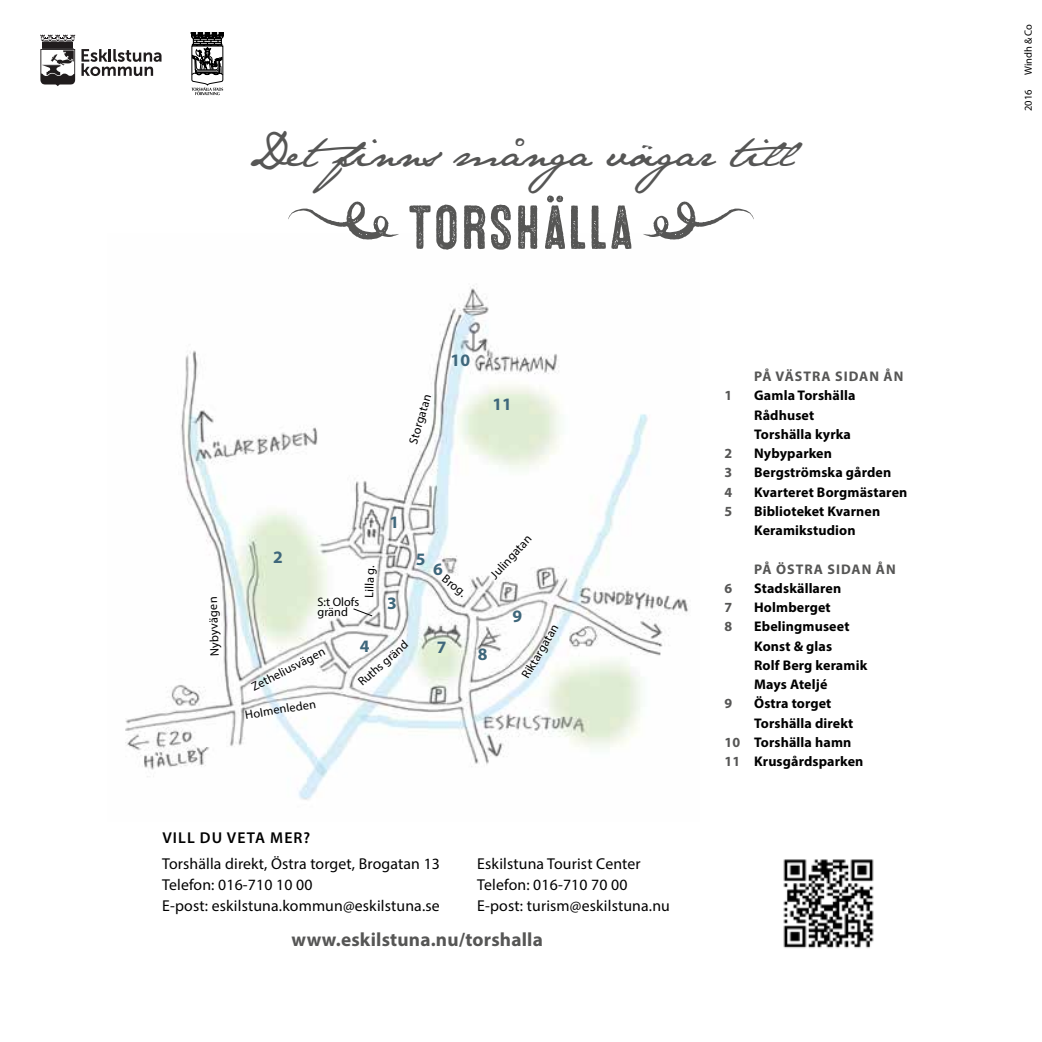
<style>
.page{position:relative;width:1042px;height:1042px;background:#fff}
.page>*{position:absolute;margin:0;border:0;box-sizing:border-box;transform-origin:0 0}
.t1{font:61.95px "Microbrew Three";color:#565655}
.t2{font:40.25px "Jane Austen";color:#565655}
.t3{font:700 19.25px "Myriad Pro";letter-spacing:.01em;color:#565655}
.t4{font:700 17.5px "Myriad Pro";color:#3f677b}
.t5{font:15.75px "Myriad Pro";letter-spacing:.01em;color:#000}
.t6{font:600 15.75px "Myriad Pro";letter-spacing:.07em;color:#000}
.t7{font:700 14px/19.2px "Myriad Pro";letter-spacing:.01em;color:#000}
.t8{font:700 14px "Myriad Pro";letter-spacing:.07em;color:#565655}
.t9{font:12.25px/10.5px "Myriad Pro";color:#000}
.t10{font:10.5px "Myriad Pro";color:#000}
.s1{color:#565655}
</style>
<div class="page">
<img style="left:125px;top:285px;width:564px;height:515px">
<svg style="left:352px;top:608px;width:21px;height:9px"></svg>
<svg style="left:81px;top:49px;width:80px;height:27px"></svg>
<svg style="left:40px;top:35px;width:35px;height:7px"></svg>
<div style="left:43px;top:42px;width:30px;height:6px;background:#201c1d"></div>
<svg style="left:40px;top:48px;width:35px;height:38px"></svg>
<svg style="left:288px;top:201px;width:111px;height:39px"></svg>
<svg style="left:643px;top:201px;width:111px;height:39px"></svg>
<svg style="left:191px;top:32px;width:33px;height:63px"></svg>
<img style="left:783px;top:859px;width:91px;height:89px">
<h2 class="t2" style="left:247px;top:129px;width:550px">Detfinns många vägar till</h2>
<h1 class="t1" style="left:407px;top:192px;width:229px">TORSHÄLLA</h1>
<p class="t9" style="left:407px;top:442px;width:53px;rotate:-73deg">Storgatan</p>
<p class="t4" style="left:450px;top:348px;width:21px">10</p>
<p class="t4" style="left:492px;top:392px;width:21px">11</p>
<p class="t9" style="left:209px;top:657px;width:61px;rotate:-92deg">Nybyvägen</p>
<p class="t4" style="left:389px;top:511px;width:11px">1</p>
<p class="t4" style="left:273px;top:546px;width:11px">2</p>
<p class="t9" style="left:364px;top:598px;width:34px;rotate:-88deg">Lilla g.</p>
<p class="t9" style="left:317px;top:596px;width:43px">S:t Olofs gränd</p>
<p class="t4" style="left:387px;top:591px;width:11px">3</p>
<p class="t4" style="left:416px;top:547px;width:11px">5</p>
<p class="t9" style="left:250px;top:682px;width:82px;rotate:-27deg">Zetheliusvägen</p>
<p class="t9" style="left:244px;top:709px;width:73px;rotate:-9deg">Holmenleden</p>
<p class="t9" style="left:356px;top:679px;width:63px;rotate:-41deg">Ruths gränd</p>
<p class="t4" style="left:360px;top:635px;width:11px">4</p>
<p class="t4" style="left:433px;top:558px;width:11px">6</p>
<p class="t9" style="left:447px;top:573px;width:29px;rotate:38deg">Brog.</p>
<p class="t4" style="left:437px;top:635px;width:11px">7</p>
<p class="t9" style="left:488px;top:573px;width:56px;rotate:-47deg">Julingatan</p>
<p class="t4" style="left:478px;top:643px;width:11px">8</p>
<p class="t4" style="left:513px;top:604px;width:11px">9</p>
<p class="t9" style="left:520px;top:674px;width:62px;rotate:-59deg">Riktargatan</p>
<p class="t6" style="left:162px;top:827px;width:149px">VILL DU VETA MER?</p>
<p class="t5" style="left:162px;top:854px;width:279px">Torshälla direkt, Östra torget, Brogatan 13</p>
<p class="t5" style="left:477px;top:854px;width:165px">Eskilstuna Tourist Center</p>
<p class="t5" style="left:162px;top:875px;width:152px">Telefon: 016-710 10 00</p>
<p class="t5" style="left:477px;top:875px;width:152px">Telefon: 016-710 70 00</p>
<p class="t5" style="left:162px;top:896px;width:279px">E-post: eskilstuna.kommun@eskilstuna.se</p>
<p class="t5" style="left:477px;top:896px;width:194px">E-post: turism@eskilstuna.nu</p>
<h3 class="t3" style="left:292px;top:927px;width:253px">www.eskilstuna.nu/torshalla</h3>
<p class="t8" style="left:754px;top:367px;width:151px">PÅ VÄSTRA SIDAN ÅN</p>
<p class="t8" style="left:724px;top:386px;width:9px">1</p>
<p class="t7" style="left:754px;top:385px;width:103px">Gamla Torshälla<br>Rådhuset<br>Torshälla kyrka</p>
<p class="t8" style="left:724px;top:444px;width:9px">2</p>
<p class="t7" style="left:754px;top:443px;width:79px">Nybyparken</p>
<p class="t8" style="left:724px;top:463px;width:9px">3</p>
<p class="t7" style="left:754px;top:462px;width:139px">Bergströmska gården</p>
<p class="t8" style="left:724px;top:483px;width:9px">4</p>
<p class="t7" style="left:754px;top:482px;width:155px">Kvarteret Borgmästaren</p>
<p class="t8" style="left:724px;top:502px;width:9px">5</p>
<p class="t7" style="left:754px;top:501px;width:128px">Biblioteket Kvarnen<br>Keramikstudion</p>
<p class="t8" style="left:754px;top:560px;width:143px">PÅ ÖSTRA SIDAN ÅN</p>
<p class="t8" style="left:724px;top:579px;width:9px">6</p>
<p class="t7" style="left:754px;top:578px;width:89px">Stadskällaren</p>
<p class="t8" style="left:724px;top:598px;width:9px">7</p>
<p class="t7" style="left:754px;top:597px;width:78px">Holmberget</p>
<p class="t8" style="left:724px;top:617px;width:9px">8</p>
<p class="t7" style="left:754px;top:616px;width:115px">Ebelingmuseet<br>Konst &amp; glas<br>Rolf Berg keramik<br>Mays Ateljé</p>
<p class="t8" style="left:724px;top:694px;width:9px">9</p>
<p class="t7" style="left:754px;top:693px;width:79px">Östra torget</p>
<p class="t7" style="left:754px;top:713px;width:101px">Torshälla direkt</p>
<p class="t7" style="left:724px;top:732px;width:128px"><span class="s1">10</span> Torshälla hamn</p>
<p class="t7" style="left:724px;top:751px;width:141px"><span class="s1">11</span> Krusgårdsparken</p>
<p class="t10" style="left:1021px;top:75px;width:53px;rotate:-90deg">Windh &amp; Co</p>
<p class="t10" style="left:1021px;top:111px;width:23px;rotate:-90deg">2016</p>
</div>
